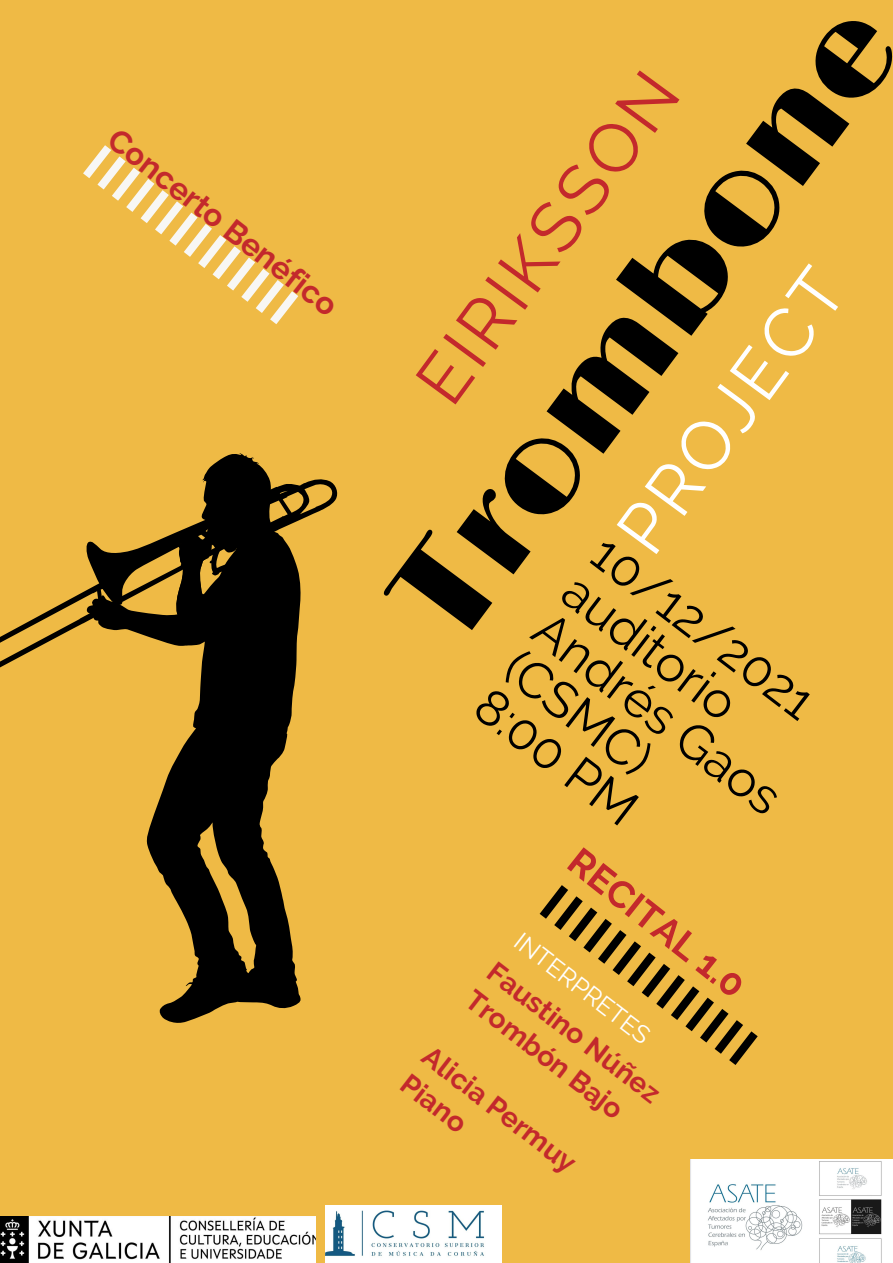
<style>
.page{position:relative;width:893px;height:1263px;background:#efba45}
.page>*{position:absolute;margin:0;border:0;box-sizing:border-box;transform-origin:0 0}
.t1{font:135.9px "Limelight";color:#000}
.t2{font:69.53px "Raleway";color:#c3292c}
.t3{font:69.53px "Raleway";color:#fff}
.t4{font:50.32px/47.9px "Raleway";color:#000}
.t5{font:700 37.72px "Raleway";color:#c3292c}
.t6{font:700 31.42px "Raleway";color:#c3292c}
.t7{font:700 28.28px/35.4px "Raleway";color:#c3292c}
.t8{font:24.83px "Raleway";color:#fff}
</style>
<div class="page">
<svg style="left:539px;top:885px;width:218px;height:180px"></svg>
<svg style="left:83px;top:145px;width:215px;height:179px"></svg>
<svg style="left:146px;top:453px;width:154px;height:570px;fill:#000"></svg>
<svg style="left:0;top:478px;width:337px;height:231px"></svg>
<svg style="left:86px;top:529px;width:141px;height:117px"></svg>
<img style="left:691px;top:1159px;width:202px;height:104px">
<img style="left:326px;top:1206px;width:175px;height:57px">
<img style="left:0;top:1216px;width:316px;height:47px">
<p class="t6" style="left:123px;top:121px;width:283px;rotate:38deg">Concerto Benéfico</p>
<p class="t1" style="left:357px;top:574px;width:753px;rotate:-53deg">Trombone</p>
<p class="t2" style="left:399px;top:371px;width:392px;rotate:-54deg">EIRIKSSON</p>
<p class="t3" style="left:600px;top:521px;width:333px;rotate:-54deg">PROJECT</p>
<p class="t4" style="left:612px;top:528px;width:267px;rotate:37deg">10/12/2021</p>
<p class="t4" style="left:582px;top:565px;width:299px;rotate:37deg">auditorio<br>Andrés Gaos (CSMC)</p>
<p class="t4" style="left:495px;top:680px;width:191px;rotate:37deg">8:00 PM</p>
<p class="t5" style="left:586px;top:839px;width:216px;rotate:38deg">RECITAL 1.0</p>
<p class="t8" style="left:527px;top:926px;width:165px;rotate:38deg">INTERPRETES</p>
<p class="t7" style="left:502px;top:954px;width:211px;rotate:38deg">Faustino Núñez<br>Trombón Bajo</p>
<p class="t7" style="left:437px;top:1038px;width:187px;rotate:38deg">Alicia Permuy</p>
<p class="t7" style="left:415px;top:1066px;width:77px;rotate:38deg">Piano</p>
</div>
